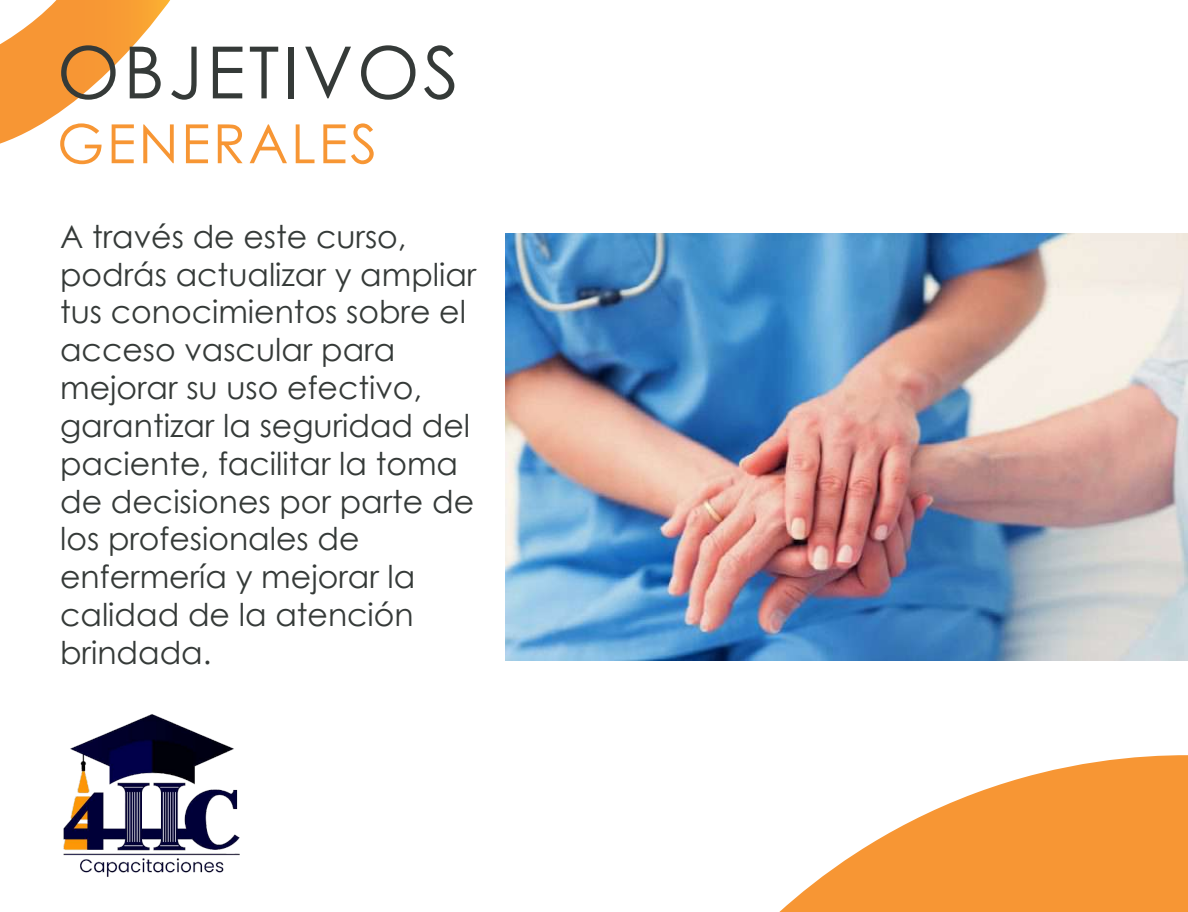
<style>
.page{position:relative;width:1188px;height:912px;background:#fff}
.page>*{position:absolute;margin:0;border:0;box-sizing:border-box;transform-origin:0 0}
.t1{font:72px "Century Gothic";letter-spacing:.05em;color:#353a38}
.t2{font:54px "Century Gothic";letter-spacing:.05em;color:#f79634}
.t3{font:31.5px/37.8px "Century Gothic";color:#353a38}
</style>
<div class="page">
<svg style="left:0;top:0;width:170px;height:144px"></svg>
<img style="left:63px;top:714px;width:177px;height:163px">
<svg style="left:779px;top:755px;width:409px;height:157px;fill:#f79634"></svg>
<img style="left:506px;top:233px;width:682px;height:427px">
<h1 class="t1" style="left:57px;top:22px;width:403px">OBJETIVOS</h1>
<h2 class="t2" style="left:57px;top:106px;width:322px">GENERALES</h2>
<p class="t3" style="left:60px;top:217px;width:418px">A través de este curso, podrás actualizar y ampliar tus conocimientos sobre el acceso vascular para mejorar su uso efectivo, garantizar la seguridad del paciente, facilitar la toma de decisiones por parte de los profesionales de enfermería y mejorar la calidad de la atención brindada.</p>
</div>
